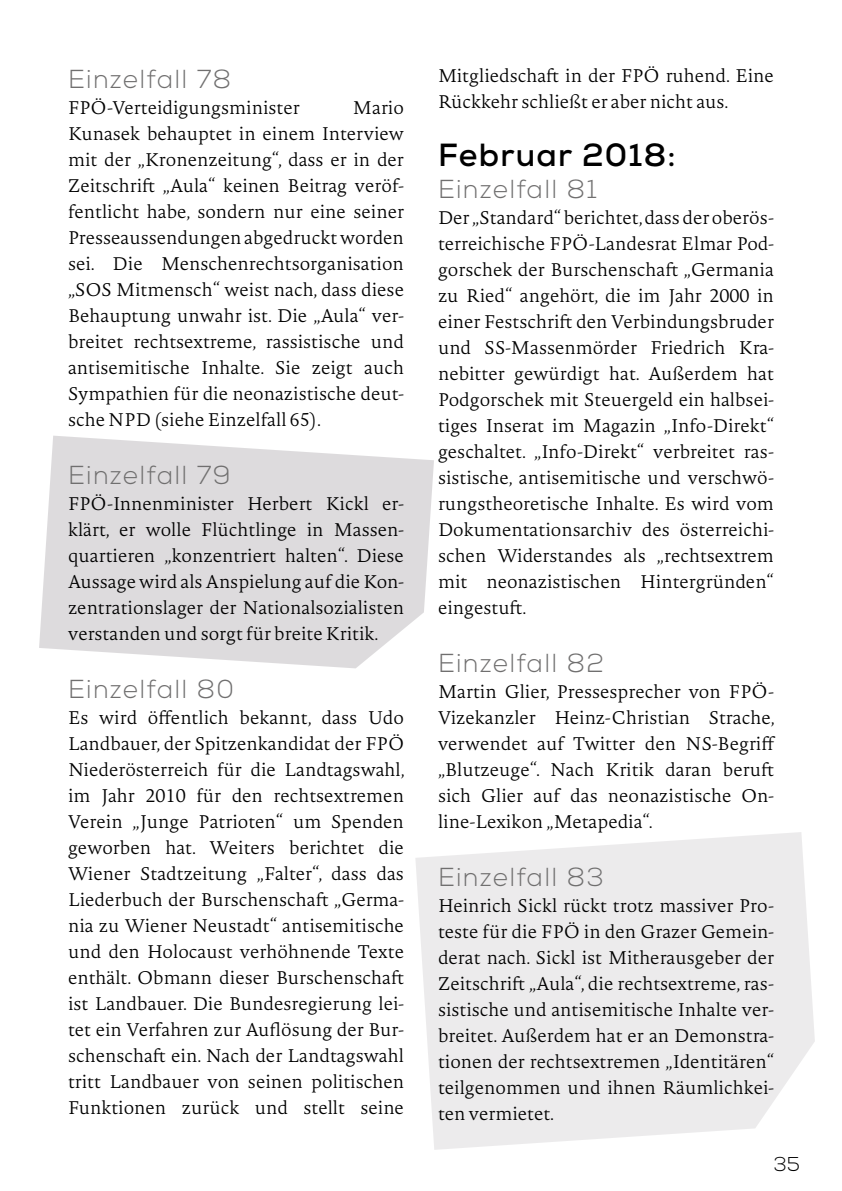
<style>
.page{position:relative;width:842px;height:1191px;background:#fff}
.page>*{position:absolute;margin:0;border:0;box-sizing:border-box;transform-origin:0 0}
.t1{font:700 32px "Nexa";letter-spacing:.04em;color:#000}
.t2{font:300 26px "Nexa";letter-spacing:.05em;color:#706f6f}
.t3{font:300 20px "Nexa";color:#000}
.t4{font:200 18px/26px "Novel Pro";color:#000;text-align:justify}
</style>
<div class="page">
<svg style="left:415px;top:832px;width:400px;height:317px;background:#eeedee"></svg>
<svg style="left:39px;top:435px;width:395px;height:233px;background:#e1dfe1"></svg>
<h2 class="t2" style="left:68px;top:63px;width:164px">Einzelfall 78</h2>
<p class="t4" style="left:68px;top:94px;width:233px">FPÖ-Verteidigungsminister</p>
<p class="t4" style="left:68px;top:94px;width:337px;text-indent:285px">Mario Kunasek behauptet in einem Interview mit der „Kronenzeitung“, dass er in der Zeitschrift „Aula“ keinen Beitrag veröf&shy;fentlicht habe, sondern nur eine seiner Presseaussendungen abgedruckt worden sei. Die Menschenrechtsorganisation „SOS Mitmensch“ weist nach, dass diese Behauptung unwahr ist. Die „Aula“ ver&shy;breitet rechtsextreme, rassistische und antisemitische Inhalte. Sie zeigt auch Sympathien für die neonazistische deut&shy;sche NPD (siehe Einzelfall 65).</p>
<h2 class="t2" style="left:68px;top:459px;width:164px">Einzelfall 79</h2>
<p class="t4" style="left:68px;top:490px;width:337px">FPÖ-Innenminister Herbert Kickl er&shy;klärt, er wolle Flüchtlinge in Massen&shy;quartieren „konzentriert halten“. Diese Aussage wird als Anspielung auf die Kon&shy;zentrationslager der Nationalsozialisten verstanden und sorgt für breite Kritik.</p>
<h2 class="t2" style="left:68px;top:673px;width:167px">Einzelfall 80</h2>
<p class="t4" style="left:68px;top:704px;width:338px">Es wird öffentlich bekannt, dass Udo Landbauer, der Spitzenkandidat der FPÖ Niederösterreich für die Landtagswahl, im Jahr 2010 für den rechtsextremen Verein „Junge Patrioten“ um Spenden geworben hat. Weiters berichtet die Wiener Stadtzeitung „Falter“, dass das Liederbuch der Burschenschaft „Germa&shy;nia zu Wiener Neustadt“ antisemitische und den Holocaust verhöhnende Texte enthält. Obmann dieser Burschenschaft ist Landbauer. Die Bundesregierung lei&shy;tet ein Verfahren zur Auflösung der Bur&shy;schenschaft ein. Nach der Landtagswahl tritt Landbauer von seinen politischen Funktionen zurück und stellt seine</p>
<p class="t4" style="left:438px;top:62px;width:337px">Mitgliedschaft in der FPÖ ruhend. Eine<br>Rückkehr schließt er aber nicht aus.</p>
<h1 class="t1" style="left:438px;top:134px;width:239px">Februar 2018:</h1>
<h2 class="t2" style="left:438px;top:173px;width:160px">Einzelfall 81</h2>
<p class="t4" style="left:438px;top:204px;width:337px">Der „Standard“ berichtet, dass der oberös&shy;terreichische FPÖ-Landesrat Elmar Pod&shy;gorschek der Burschenschaft „Germania zu Ried“ angehört, die im Jahr 2000 in einer Festschrift den Verbindungsbruder und SS-Massenmörder Friedrich Kra&shy;nebitter gewürdigt hat. Außerdem hat Podgorschek mit Steuergeld ein halbsei&shy;tiges Inserat im Magazin „Info-Direkt“ geschaltet. „Info-Direkt“ verbreitet ras&shy;sistische, antisemitische und verschwö&shy;rungstheoretische Inhalte. Es wird vom Dokumentationsarchiv des österreichi&shy;schen Widerstandes als „rechtsextrem mit neonazistischen Hintergründen“ eingestuft.</p>
<h2 class="t2" style="left:438px;top:647px;width:167px">Einzelfall 82</h2>
<p class="t4" style="left:438px;top:678px;width:339px">Martin Glier, Pressesprecher von FPÖ-Vizekanzler Heinz-Christian Strache, verwendet auf Twitter den NS-Begriff „Blutzeuge“. Nach Kritik daran beruft sich Glier auf das neonazistische On&shy;line-Lexikon „Metapedia“.</p>
<h2 class="t2" style="left:438px;top:861px;width:167px">Einzelfall 83</h2>
<p class="t4" style="left:438px;top:892px;width:337px">Heinrich Sickl rückt trotz massiver Pro&shy;teste für die FPÖ in den Grazer Gemein&shy;derat nach. Sickl ist Mitherausgeber der Zeitschrift „Aula“, die rechtsextreme, ras&shy;sistische und antisemitische Inhalte ver&shy;breitet. Außerdem hat er an Demonstra&shy;tionen der rechtsextremen „Identitären“ teilgenommen und ihnen Räumlichkei&shy;ten vermietet.</p>
<p class="t3" style="left:773px;top:1151px;width:28px">35</p>
</div>
